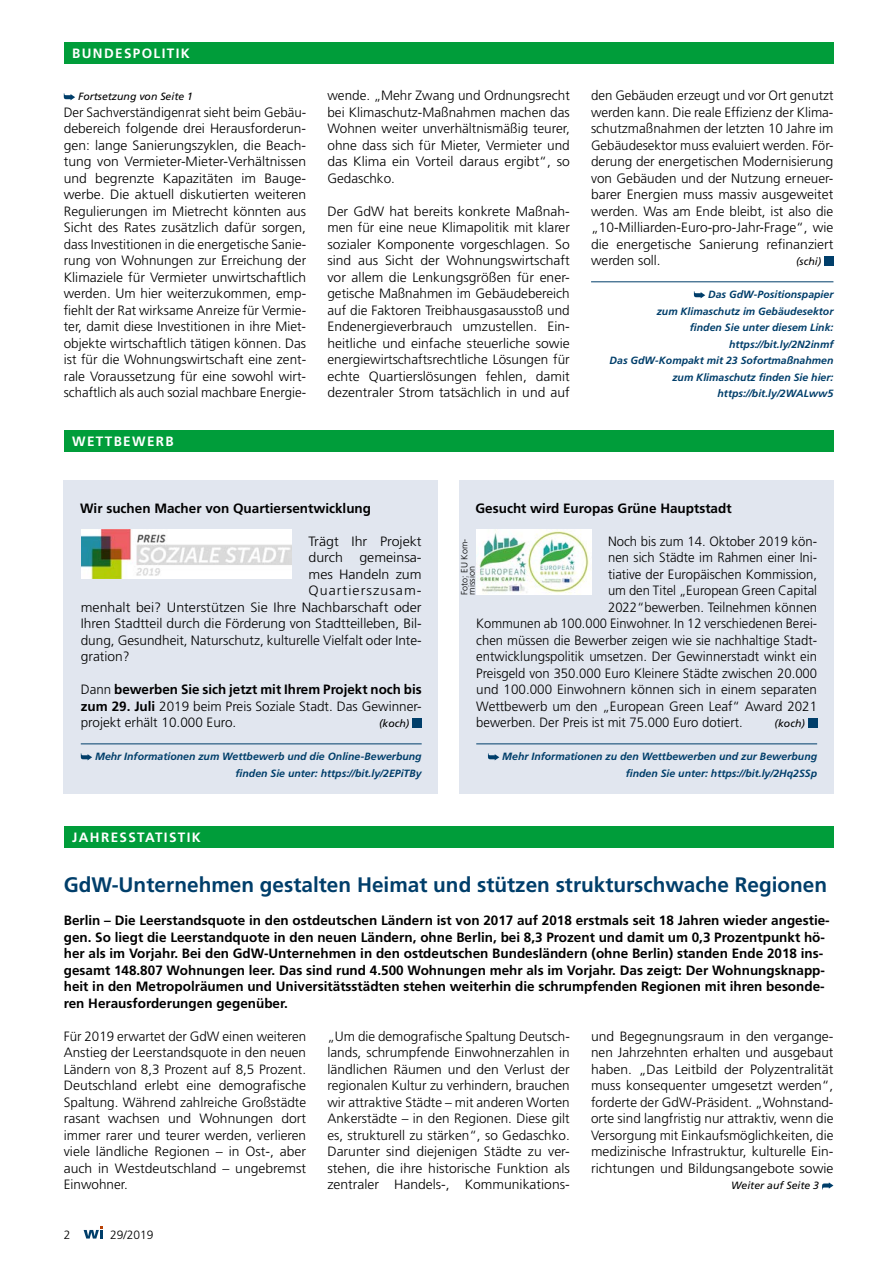
<style>
.page{position:relative;width:893px;height:1263px;background:#fff}
.page>*{position:absolute;margin:0;border:0;box-sizing:border-box;transform-origin:0 0}
.t1{font:700 21px "Frutiger";color:#003e6a}
.t2{font:300 13.5px/16.5px "Frutiger";color:#000;text-align:justify}
.t3{font:700 13.5px/16.5px "Frutiger";color:#000}
.t4{font:300 13.5px "Frutiger";color:#000;scale:1.05 1}
.t5{font:300 13.5px "Frutiger";color:#000;scale:.96 1}
.t6{font:700 13.5px "Frutiger";letter-spacing:.1em;color:#fff}
.t7{font:300 13.5px "Frutiger";letter-spacing:.075em;color:#000;scale:1.05 1}
.t8{font:300 12px "Frutiger";color:#000}
.t9{font:italic 700 10.5px/16.5px "Frutiger";color:#003e6a;text-align:right}
.t10{font:italic 10.5px "Frutiger";color:#000}
.t11{font:300 9px/7.5px "Frutiger";color:#000}
.s1{font-weight:700}
</style>
<div class="page">
<hr style="left:591px;top:281px;width:242px;height:1px;background:#003e6a">
<div style="left:824px;top:256px;width:9px;height:9px;background:#003e6a"></div>
<svg style="left:694px;top:291px;width:11px;height:7px"></svg>
<div style="left:64px;top:43px;width:769px;height:21px;background:#009d3a"></div>
<div style="left:64px;top:826px;width:769px;height:22px;background:#009d3a"></div>
<svg style="left:64px;top:93px;width:11px;height:7px"></svg>
<svg style="left:822px;top:1182px;width:11px;height:7px"></svg>
<div style="left:64px;top:430px;width:769px;height:22px;background:#009d3a"></div>
<div style="left:64px;top:480px;width:374px;height:313px;background:#e1e6ef"></div>
<div style="left:459px;top:480px;width:374px;height:313px;background:#e1e6ef"></div>
<hr style="left:81px;top:743px;width:341px;height:1px;background:#003e6a">
<div style="left:412px;top:718px;width:10px;height:9px;background:#003e6a"></div>
<svg style="left:81px;top:753px;width:11px;height:7px"></svg>
<hr style="left:476px;top:743px;width:341px;height:1px;background:#003e6a">
<div style="left:808px;top:718px;width:9px;height:9px;background:#003e6a"></div>
<svg style="left:488px;top:753px;width:11px;height:7px"></svg>
<img style="left:477px;top:530px;width:114px;height:64px">
<img style="left:81px;top:530px;width:210px;height:48px">
<svg style="left:84px;top:1226px;width:19px;height:12px"></svg>
<p class="t6" style="left:72px;top:46px;width:119px">BUNDESPOLITIK</p>
<p class="t10" style="left:78px;top:91px;width:116px">Fortsetzung von Seite 1</p>
<p class="t2" style="left:64px;top:104px;width:244px">Der Sachverständigenrat sieht beim Gebäu&shy;debereich folgende drei Herausforderun&shy;gen: lange Sanierungszyklen, die Beach&shy;tung von Vermieter-Mieter-Verhältnissen und begrenzte Kapazitäten im Bauge&shy;werbe. Die aktuell diskutierten weiteren Regulierungen im Mietrecht könnten aus Sicht des Rates zusätzlich dafür sorgen, dass Investitionen in die energetische Sanie&shy;rung von Wohnungen zur Erreichung der Klimaziele für Vermieter unwirtschaftlich werden. Um hier weiterzukommen, emp&shy;fiehlt der Rat wirksame Anreize für Vermie&shy;ter, damit diese Investitionen in ihre Miet&shy;objekte wirtschaftlich tätigen können. Das ist für die Wohnungswirtschaft eine zent&shy;rale Voraussetzung für eine sowohl wirt&shy;schaftlich als auch sozial machbare Energie-</p>
<p class="t6" style="left:72px;top:434px;width:103px">WETTBEWERB</p>
<p class="t2" style="left:327px;top:88px;width:244px">wende. „Mehr Zwang und Ordnungsrecht bei Klimaschutz-Maßnahmen machen das Wohnen weiter unverhältnismäßig teurer, ohne dass sich für Mieter, Vermieter und das Klima ein Vorteil daraus ergibt“, so Gedaschko.</p>
<p class="t2" style="left:327px;top:203px;width:244px">Der GdW hat bereits konkrete Maßnah&shy;men für eine neue Klimapolitik mit klarer sozialer Komponente vorgeschlagen. So sind aus Sicht der Wohnungswirtschaft vor allem die Lenkungsgrößen für ener&shy;getische Maßnahmen im Gebäudebereich auf die Faktoren Treibhausgasausstoß und Endenergieverbrauch umzustellen. Ein&shy;heitliche und einfache steuerliche sowie energiewirtschaftsrechtliche Lösungen für echte Quartierslösungen fehlen, damit dezentraler Strom tatsächlich in und auf</p>
<p class="t2" style="left:591px;top:88px;width:244px">den Gebäuden erzeugt und vor Ort genutzt werden kann. Die reale Effizienz der Klima&shy;schutzmaßnahmen der letzten 10 Jahre im Gebäudesektor muss evaluiert werden. För&shy;derung der energetischen Modernisierung von Gebäuden und der Nutzung erneuer&shy;barer Energien muss massiv ausgeweitet werden. Was am Ende bleibt, ist also die „10-Milliarden-Euro-pro-Jahr-Frage“, wie die energetische Sanierung refinanziert werden soll.</p>
<p class="t10" style="left:796px;top:256px;width:27px">(schi)</p>
<p class="t9" style="left:610px;top:286px;width:225px">Das GdW-Positionspapier<br>zum Klimaschutz im Gebäudesektor<br>finden Sie unter diesem Link: https://bit.ly/2N2inmf<br>Das GdW-Kompakt mit 23 Sofortmaßnahmen zum Klimaschutz finden Sie hier: https://bit.ly/2WALww5</p>
<p class="t3" style="left:80px;top:500px;width:293px">Wir suchen Macher von Quartiersentwicklung</p>
<p class="t3" style="left:476px;top:500px;width:258px">Gesucht wird Europas Grüne Hauptstadt</p>
<p class="t4" style="left:308px;top:534px;width:109px">Trägt Ihr Projekt</p>
<p class="t4" style="left:308px;top:550px;width:109px">durch gemeinsa-</p>
<p class="t4" style="left:308px;top:567px;width:109px">mes Handeln zum</p>
<p class="t7" style="left:308px;top:583px;width:109px">Quartierszusam-</p>
<p class="t4" style="left:81px;top:600px;width:326px">menhalt bei? Unterstützen Sie Ihre Nachbarschaft oder</p>
<p class="t2" style="left:81px;top:616px;width:342px">Ihren Stadtteil durch die Förderung von Stadtteilleben, Bil-</p>
<p class="t2" style="left:81px;top:632px;width:342px">dung, Gesundheit, Naturschutz, kulturelle Vielfalt oder Inte-</p>
<p class="t2" style="left:81px;top:649px;width:50px">gration?</p>
<p class="t2" style="left:81px;top:682px;width:342px">Dann <span class="s1">bewerben Sie sich jetzt mit Ihrem Projekt noch bis zum 29. Juli</span> 2019 beim Preis Soziale Stadt. Das Gewinner&shy;projekt erhält 10.000 Euro.</p>
<p class="t2" style="left:608px;top:533px;width:211px">Noch bis zum 14. Oktober 2019 kön-</p>
<p class="t2" style="left:608px;top:550px;width:211px">nen sich Städte im Rahmen einer Ini-</p>
<p class="t2" style="left:608px;top:566px;width:211px">tiative der Europäischen Kommission,</p>
<p class="t5" style="left:608px;top:583px;width:219px">um den Titel „European Green Capital</p>
<p class="t2" style="left:608px;top:599px;width:211px">2022“bewerben. Teilnehmen können</p>
<p class="t5" style="left:476px;top:616px;width:357px">Kommunen ab 100.000 Einwohner. In 12 verschiedenen Berei-</p>
<p class="t2" style="left:476px;top:632px;width:342px">chen müssen die Bewerber zeigen wie sie nachhaltige Stadt-</p>
<p class="t2" style="left:476px;top:649px;width:342px">entwicklungspolitik umsetzen. Der Gewinnerstadt winkt ein</p>
<p class="t2" style="left:476px;top:665px;width:342px">Preisgeld von 350.000 Euro Kleinere Städte zwischen 20.000</p>
<p class="t2" style="left:476px;top:682px;width:342px">und 100.000 Einwohnern können sich in einem separaten</p>
<p class="t2" style="left:476px;top:698px;width:342px">Wettbewerb um den „European Green Leaf“ Award 2021</p>
<p class="t2" style="left:476px;top:715px;width:268px">bewerben. Der Preis ist mit 75.000 Euro dotiert.</p>
<p class="t10" style="left:775px;top:718px;width:32px">(koch)</p>
<p class="t9" style="left:502px;top:748px;width:316px">Mehr Informationen zu den Wettbewerben und zur Bewerbung finden Sie unter: https://bit.ly/2Hq2SSp</p>
<p class="t11" style="left:461px;top:594px;width:58px;rotate:-90deg">Foto: EU Kom&shy;mission</p>
<p class="t10" style="left:379px;top:718px;width:32px">(koch)</p>
<p class="t9" style="left:95px;top:748px;width:328px">Mehr Informationen zum Wettbewerb und die Online-Bewerbung finden Sie unter: https://bit.ly/2EPiTBy</p>
<p class="t6" style="left:72px;top:830px;width:130px">JAHRESSTATISTIK</p>
<h1 class="t1" style="left:64px;top:872px;width:765px">GdW-Unternehmen gestalten Heimat und stützen strukturschwache Regionen</h1>
<p class="t3" style="left:64px;top:912px;width:767px">Berlin – Die Leerstandsquote in den ostdeutschen Ländern ist von 2017 auf 2018 erstmals seit 18 Jahren wieder angestie&shy;gen. So liegt die Leerstandquote in den neuen Ländern, ohne Berlin, bei 8,3 Prozent und damit um 0,3 Prozentpunkt hö&shy;her als im Vorjahr. Bei den GdW-Unternehmen in den ostdeutschen Bundesländern (ohne Berlin) standen Ende 2018 ins&shy;gesamt 148.807 Wohnungen leer. Das sind rund 4.500 Wohnungen mehr als im Vorjahr. Das zeigt: Der Wohnungsknapp&shy;heit in den Metropolräumen und Universitätsstädten stehen weiterhin die schrumpfenden Regionen mit ihren besonde&shy;ren Herausforderungen gegenüber.</p>
<p class="t2" style="left:64px;top:1028px;width:244px">Für 2019 erwartet der GdW einen weiteren Anstieg der Leerstandsquote in den neuen Ländern von 8,3 Prozent auf 8,5 Prozent.<br>Deutschland erlebt eine demografische Spaltung. Während zahlreiche Großstädte rasant wachsen und Wohnungen dort immer rarer und teurer werden, verlieren viele ländliche Regionen – in Ost-, aber auch in Westdeutschland – ungebremst Einwohner.</p>
<p class="t2" style="left:327px;top:1028px;width:244px">„Um die demografische Spaltung Deutsch&shy;lands, schrumpfende Einwohnerzahlen in ländlichen Räumen und den Verlust der regionalen Kultur zu verhindern, brauchen wir attraktive Städte – mit anderen Worten Ankerstädte – in den Regionen. Diese gilt es, strukturell zu stärken“, so Gedaschko.<br>Darunter sind diejenigen Städte zu ver&shy;stehen, die ihre historische Funktion als zentraler Handels-, Kommunikations-</p>
<p class="t2" style="left:591px;top:1028px;width:244px">und Begegnungsraum in den vergange&shy;nen Jahrzehnten erhalten und ausgebaut haben. „Das Leitbild der Polyzentralität muss konsequenter umgesetzt werden“, forderte der GdW-Präsident. „Wohnstand&shy;orte sind langfristig nur attraktiv, wenn die Versorgung mit Einkaufsmöglichkeiten, die medizinische Infrastruktur, kulturelle Ein&shy;richtungen und Bildungsangebote sowie</p>
<p class="t10" style="left:731px;top:1180px;width:89px">Weiter auf Seite 3</p>
<p class="t8" style="left:64px;top:1227px;width:8px">2</p>
<p class="t8" style="left:110px;top:1227px;width:45px">29/2019</p>
</div>
